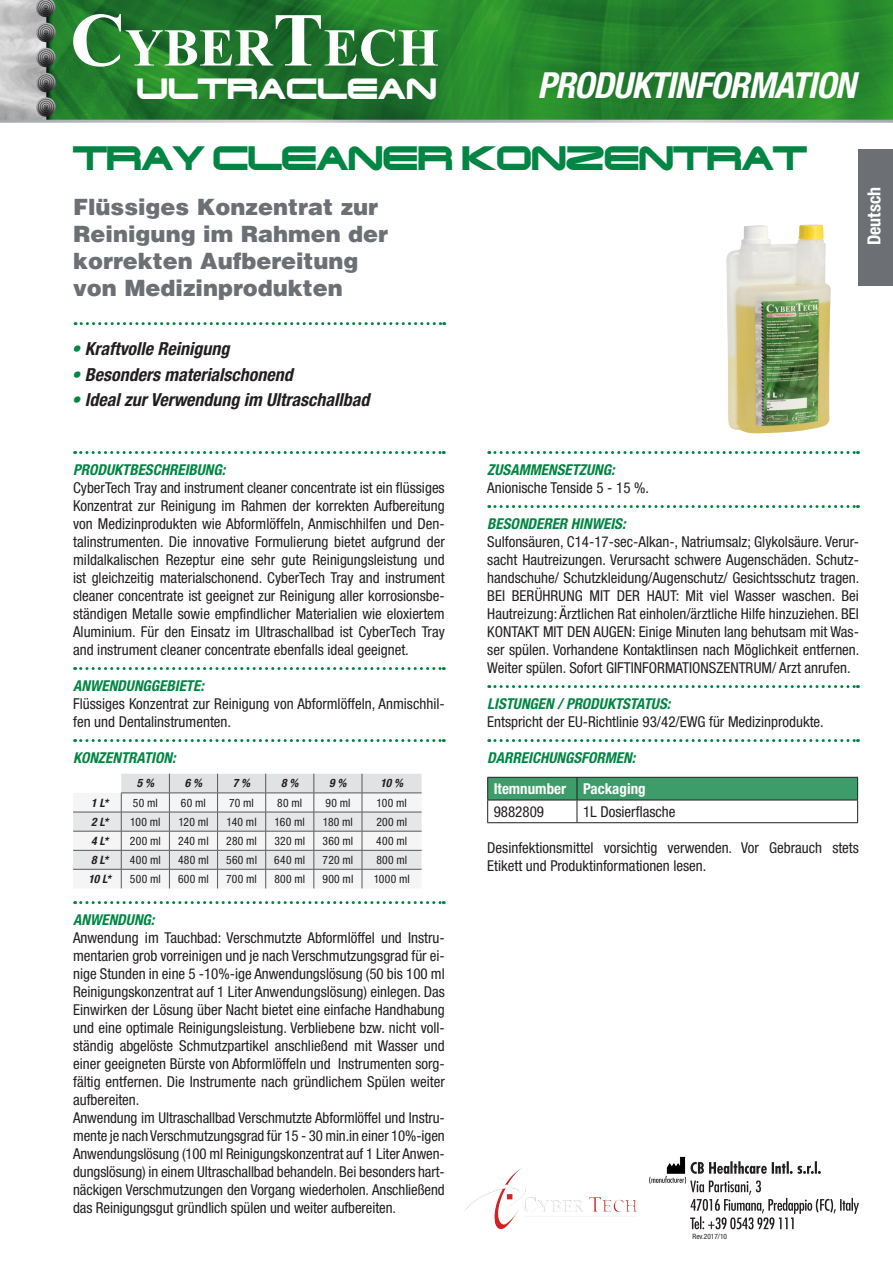
<style>
.page{position:relative;width:893px;height:1263px;background:#fff}
.page>*{position:absolute;margin:0;border:0;box-sizing:border-box;transform-origin:0 0}
.t1{font:700 53.25px "Times New Roman";color:#fff}
.t2{font:italic 700 condensed 36px "Helvetica Neue LTW1 G";letter-spacing:-.025em;color:#fff}
.t3{font:33px "Jeepjeep";letter-spacing:-.025em;color:#008543}
.t4{font:28.5px "Jeepjeep";color:#fff}
.t5{font:900 22.5px/27px "Helvetica LT";color:#6c7074}
.t6{font:italic 700 condensed 18px "Helvetica Neue LTW1 G";color:#231f20}
.t7{font:700 condensed 18px "Helvetica Neue LTW1 G";color:#fff}
.t8{font:condensed 15px/18px "Helvetica Neue LTW1 G";color:#231f20}
.t9{font:italic 700 condensed 15px "Helvetica Neue LTW1 G";color:#008543}
.t10{font:700 condensed 15px "Helvetica Neue LTW1 G";color:#fff}
.t11{font:condensed 11.55px "Helvetica Neue LTW1 G";letter-spacing:.02em;color:#231f20}
.t12{font:italic 700 condensed 11.55px "Helvetica Neue LTW1 G";color:#231f20}
.t13{font:condensed 7.35px "Helvetica Neue LTW1 G";color:#231f20}
.s1{font-size:76.05px}
.s2{color:#008543}
</style>
<div class="page">
<svg style="left:0;top:0;width:893px;height:123px;background:#2f8337"></svg>
<div style="left:859px;top:149px;width:34px;height:136px;background:#6c7074"></div>
<svg style="left:75px;top:451px;width:369px;height:3px"></svg>
<svg style="left:75px;top:667px;width:369px;height:3px"></svg>
<svg style="left:75px;top:739px;width:369px;height:3px"></svg>
<svg style="left:75px;top:901px;width:369px;height:3px"></svg>
<svg style="left:489px;top:451px;width:369px;height:3px"></svg>
<svg style="left:489px;top:505px;width:369px;height:3px"></svg>
<svg style="left:489px;top:685px;width:369px;height:3px"></svg>
<svg style="left:489px;top:739px;width:369px;height:3px"></svg>
<svg style="left:649px;top:1161px;width:210px;height:68px"></svg>
<img style="left:667px;top:1156px;width:18px;height:18px">
<img style="left:498px;top:1168px;width:23px;height:22px">
<svg style="left:75px;top:322px;width:370px;height:3px"></svg>
<hr style="left:487px;top:822px;width:90px;height:1px;background:#231f20">
<hr style="left:577px;top:822px;width:281px;height:1px;background:#231f20">
<svg style="left:487px;top:777px;width:371px;height:45px"></svg>
<svg style="left:73px;top:774px;width:349px;height:114px"></svg>
<hr style="left:73px;top:812px;width:48px;height:1px;background:#57585a">
<hr style="left:121px;top:812px;width:48px;height:1px;background:#57585a">
<hr style="left:169px;top:812px;width:49px;height:1px;background:#57585a">
<hr style="left:218px;top:812px;width:48px;height:1px;background:#57585a">
<hr style="left:266px;top:812px;width:48px;height:1px;background:#57585a">
<hr style="left:314px;top:812px;width:48px;height:1px;background:#57585a">
<hr style="left:362px;top:812px;width:60px;height:1px;background:#57585a">
<img style="left:726px;top:224px;width:86px;height:209px">
<h1 class="t1" style="left:70px;top:11px;width:370px"><span class="s1">C</span>YBER<span class="s1">T</span>ECH</h1>
<h3 class="t4" style="left:136px;top:66px;width:302px">ULTRACLEAN</h3>
<h2 class="t2" style="left:537px;top:64px;width:320px">PRODUKTINFORMATION</h2>
<h3 class="t3" style="left:73px;top:132px;width:735px">TRAY CLEANER KONZENTRAT</h3>
<h3 class="t5" style="left:73px;top:193px;width:317px">Flüssiges Konzentrat zur<br>Reinigung im Rahmen der korrekten Aufbereitung von Medizinprodukten</h3>
<p class="t6" style="left:71px;top:338px;width:160px"><span class="s2">•</span> Kraftvolle Reinigung</p>
<p class="t6" style="left:71px;top:363px;width:223px"><span class="s2">•</span> Besonders materialschonend</p>
<p class="t6" style="left:71px;top:389px;width:299px"><span class="s2">•</span> Ideal zur Verwendung im Ultraschallbad</p>
<p class="t7" style="left:863px;top:245px;width:60px;rotate:-90deg">Deutsch</p>
<p class="t9" style="left:73px;top:461px;width:154px">PRODUKTBESCHREIBUNG:</p>
<p class="t8" style="left:73px;top:479px;width:373px;text-align:justify">CyberTech Tray and instrument cleaner concentrate ist ein flüssiges Konzentrat zur Reinigung im Rahmen der korrekten Aufbereitung von Medizinprodukten wie Abformlöffeln, Anmischhilfen und Den&shy;talinstrumenten. Die innovative Formulierung bietet aufgrund der mildalkalischen Rezeptur eine sehr gute Reinigungsleistung und ist gleichzeitig materialschonend. CyberTech Tray and instrument cleaner concentrate ist geeignet zur Reinigung aller korrosionsbe&shy;ständigen Metalle sowie empfindlicher Materialien wie eloxiertem Aluminium. Für den Einsatz im Ultraschallbad ist CyberTech Tray and instrument cleaner concentrate ebenfalls ideal geeignet.</p>
<p class="t9" style="left:73px;top:677px;width:132px">ANWENDUNGGEBIETE:</p>
<p class="t8" style="left:73px;top:695px;width:373px">Flüssiges Konzentrat zur Reinigung von Abformlöffeln, Anmischhil&shy;fen und Dentalinstrumenten.</p>
<p class="t9" style="left:73px;top:749px;width:104px">KONZENTRATION:</p>
<p class="t12" style="left:137px;top:776px;width:19px">5 %</p>
<p class="t12" style="left:185px;top:776px;width:19px">6 %</p>
<p class="t12" style="left:233px;top:776px;width:19px">7 %</p>
<p class="t12" style="left:281px;top:776px;width:19px">8 %</p>
<p class="t12" style="left:329px;top:776px;width:19px">9 %</p>
<p class="t12" style="left:380px;top:776px;width:24px">10 %</p>
<p class="t12" style="left:91px;top:795px;width:19px">1 L*</p>
<p class="t11" style="left:133px;top:796px;width:26px">50 ml</p>
<p class="t11" style="left:181px;top:796px;width:26px">60 ml</p>
<p class="t11" style="left:229px;top:796px;width:26px">70 ml</p>
<p class="t11" style="left:277px;top:796px;width:26px">80 ml</p>
<p class="t11" style="left:325px;top:796px;width:26px">90 ml</p>
<p class="t11" style="left:377px;top:796px;width:32px">100 ml</p>
<p class="t12" style="left:91px;top:815px;width:19px">2 L*</p>
<p class="t11" style="left:130px;top:815px;width:32px">100 ml</p>
<p class="t11" style="left:178px;top:815px;width:31px">120 ml</p>
<p class="t11" style="left:227px;top:815px;width:32px">140 ml</p>
<p class="t11" style="left:275px;top:815px;width:32px">160 ml</p>
<p class="t11" style="left:323px;top:815px;width:32px">180 ml</p>
<p class="t11" style="left:376px;top:815px;width:32px">200 ml</p>
<p class="t12" style="left:91px;top:834px;width:19px">4 L*</p>
<p class="t11" style="left:130px;top:834px;width:32px">200 ml</p>
<p class="t11" style="left:178px;top:834px;width:32px">240 ml</p>
<p class="t11" style="left:226px;top:834px;width:32px">280 ml</p>
<p class="t11" style="left:274px;top:834px;width:32px">320 ml</p>
<p class="t11" style="left:322px;top:834px;width:32px">360 ml</p>
<p class="t11" style="left:376px;top:834px;width:32px">400 ml</p>
<p class="t12" style="left:91px;top:853px;width:19px">8 L*</p>
<p class="t11" style="left:130px;top:853px;width:32px">400 ml</p>
<p class="t11" style="left:178px;top:853px;width:32px">480 ml</p>
<p class="t11" style="left:226px;top:853px;width:32px">560 ml</p>
<p class="t11" style="left:274px;top:853px;width:32px">640 ml</p>
<p class="t11" style="left:323px;top:853px;width:32px">720 ml</p>
<p class="t11" style="left:376px;top:853px;width:32px">800 ml</p>
<p class="t12" style="left:89px;top:872px;width:24px">10 L*</p>
<p class="t11" style="left:130px;top:872px;width:32px">500 ml</p>
<p class="t11" style="left:178px;top:872px;width:32px">600 ml</p>
<p class="t11" style="left:226px;top:872px;width:32px">700 ml</p>
<p class="t11" style="left:274px;top:872px;width:32px">800 ml</p>
<p class="t11" style="left:322px;top:872px;width:32px">900 ml</p>
<p class="t11" style="left:374px;top:872px;width:38px">1000 ml</p>
<p class="t9" style="left:73px;top:911px;width:83px">ANWENDUNG:</p>
<p class="t8" style="left:73px;top:929px;width:373px">Anwendung im Tauchbad: Verschmutzte Abformlöffel und Instru&shy;mentarien grob vorreinigen und je nach Verschmutzungsgrad für ei&shy;nige Stunden in eine 5 -10%-ige Anwendungslösung (50 bis 100 ml Reinigungskonzentrat auf 1 Liter Anwendungslösung) einlegen. Das Einwirken der Lösung über Nacht bietet eine einfache Handhabung und eine optimale Reinigungsleistung. Verbliebene bzw. nicht voll&shy;ständig abgelöste Schmutzpartikel anschließend mit Wasser und einer geeigneten Bürste von Abformlöffeln und Instrumenten sorg&shy;fältig entfernen. Die Instrumente nach gründlichem Spülen weiter aufbereiten.<br>Anwendung im Ultraschallbad Verschmutzte Abformlöffel und Instru&shy;mente je nach Verschmutzungsgrad für 15 - 30 min.in einer 10%-igen Anwendungslösung (100 ml Reinigungskonzentrat auf 1 Liter Anwen&shy;dungslösung) in einem Ultraschallbad behandeln. Bei besonders hart&shy;näckigen Verschmutzungen den Vorgang wiederholen. Anschließend das Reinigungsgut gründlich spülen und weiter aufbereiten.</p>
<p class="t9" style="left:487px;top:461px;width:129px">ZUSAMMENSETZUNG:</p>
<p class="t8" style="left:487px;top:479px;width:163px">Anionische Tenside 5 - 15 %.</p>
<p class="t9" style="left:487px;top:515px;width:140px">BESONDERER HINWEIS:</p>
<p class="t8" style="left:487px;top:533px;width:374px;text-align:justify">Sulfonsäuren, C14-17-sec-Alkan-, Natriumsalz; Glykolsäure. Verur&shy;sacht Hautreizungen. Verursacht schwere Augenschäden. Schutz&shy;handschuhe/ Schutzkleidung/Augenschutz/ Gesichtsschutz tragen.<br>BEI BERÜHRUNG MIT DER HAUT: Mit viel Wasser waschen. Bei Hautreizung: Ärztlichen Rat einholen/ärztliche Hilfe hinzuziehen. BEI KONTAKT MIT DEN AUGEN: Einige Minuten lang behutsam mit Was&shy;ser spülen. Vorhandene Kontaktlinsen nach Möglichkeit entfernen.<br>Weiter spülen. Sofort GIFTINFORMATIONSZENTRUM/ Arzt anrufen.</p>
<p class="t9" style="left:487px;top:695px;width:185px">LISTUNGEN / PRODUKTSTATUS:</p>
<p class="t8" style="left:487px;top:713px;width:338px">Entspricht der EU-Richtlinie 93/42/EWG für Medizinprodukte.</p>
<p class="t9" style="left:487px;top:749px;width:150px">DARREICHUNGSFORMEN:</p>
<p class="t10" style="left:494px;top:780px;width:154px">Itemnumber Packaging</p>
<p class="t8" style="left:494px;top:802px;width:52px">9882809</p>
<p class="t8" style="left:583px;top:802px;width:94px">1L Dosierflasche</p>
<p class="t8" style="left:487px;top:839px;width:373px">Desinfektionsmittel vorsichtig verwenden. Vor Gebrauch stets<br>Etikett und Produktinformationen lesen.</p>
<p class="t13" style="left:693px;top:1232px;width:36px">Rev.2017/10</p>
</div>
